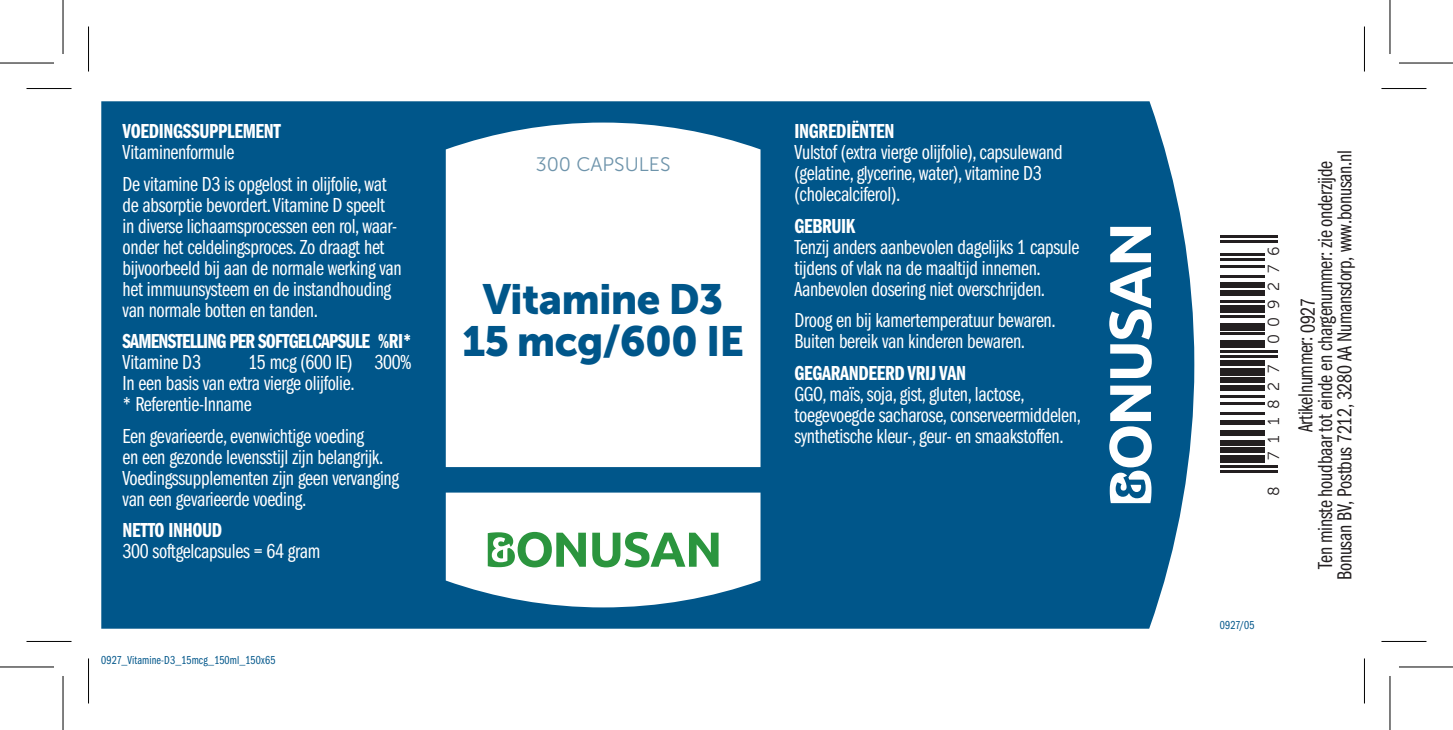
<style>
.page{position:relative;width:1453px;height:730px;background:#fff}
.page>*{position:absolute;margin:0;border:0;box-sizing:border-box;transform-origin:0 0}
.t1{font:42px/42px "Museo Sans 900";letter-spacing:-.02em;color:#00568a;text-align:center}
.t2{font:21px/21px "Franklin Gothic Book Cmpr";letter-spacing:-.015em;color:#fff}
.t3{font:21px/19.5px "Franklin Gothic Book Cmpr";letter-spacing:-.015em;color:#231f20;text-align:center}
.t4{font:21px "Franklin Gothic Demi Cmpr";letter-spacing:-.015em;color:#fff}
.t5{font:21px "Franklin Gothic Demi Cmpr";letter-spacing:-.04em;color:#fff}
.t6{font:19.5px "Museo Sans 300";color:#6e94ab}
.t7{font:15.9px "Museo Sans 300";letter-spacing:.54em;color:#231f20}
.t8{font:12px "Franklin Gothic Book Cmpr";letter-spacing:.01em;color:#00568a}
.s1{color:#fff}
</style>
<div class="page">
<div style="left:101px;top:101px;width:1093px;height:528px;background:#00568a"></div>
<svg style="left:446px;top:123px;width:314px;height:344px"></svg>
<svg style="left:446px;top:492px;width:314px;height:115px"></svg>
<svg style="left:1109px;top:227px;width:43px;height:151px"></svg>
<svg style="left:1109px;top:386px;width:43px;height:117px"></svg>
<hr style="left:1220px;top:470px;width:57px;height:2px;background:#231f20">
<hr style="left:1220px;top:465px;width:57px;height:2px;background:#231f20">
<div style="left:1220px;top:455px;width:44px;height:8px;background:#231f20"></div>
<div style="left:1220px;top:447px;width:44px;height:6px;background:#231f20"></div>
<div style="left:1220px;top:440px;width:44px;height:5px;background:#231f20"></div>
<div style="left:1220px;top:430px;width:44px;height:5px;background:#231f20"></div>
<div style="left:1220px;top:420px;width:44px;height:5px;background:#231f20"></div>
<hr style="left:1220px;top:413px;width:44px;height:2px;background:#231f20">
<hr style="left:1220px;top:403px;width:44px;height:2px;background:#231f20">
<hr style="left:1220px;top:395px;width:44px;height:2px;background:#231f20">
<div style="left:1220px;top:385px;width:44px;height:5px;background:#231f20"></div>
<div style="left:1220px;top:378px;width:44px;height:5px;background:#231f20"></div>
<div style="left:1220px;top:368px;width:44px;height:7px;background:#231f20"></div>
<div style="left:1220px;top:360px;width:44px;height:5px;background:#231f20"></div>
<hr style="left:1220px;top:355px;width:57px;height:3px;background:#231f20">
<hr style="left:1220px;top:350px;width:57px;height:3px;background:#231f20">
<div style="left:1220px;top:340px;width:44px;height:8px;background:#231f20"></div>
<hr style="left:1220px;top:333px;width:44px;height:2px;background:#231f20">
<div style="left:1220px;top:323px;width:44px;height:7px;background:#231f20"></div>
<hr style="left:1220px;top:315px;width:44px;height:3px;background:#231f20">
<div style="left:1220px;top:305px;width:44px;height:8px;background:#231f20"></div>
<hr style="left:1220px;top:300px;width:44px;height:3px;background:#231f20">
<div style="left:1220px;top:290px;width:44px;height:5px;background:#231f20"></div>
<div style="left:1220px;top:283px;width:44px;height:5px;background:#231f20"></div>
<hr style="left:1220px;top:275px;width:44px;height:3px;background:#231f20">
<hr style="left:1220px;top:265px;width:44px;height:3px;background:#231f20">
<hr style="left:1220px;top:258px;width:44px;height:2px;background:#231f20">
<hr style="left:1220px;top:253px;width:44px;height:2px;background:#231f20">
<hr style="left:1220px;top:240px;width:57px;height:3px;background:#231f20">
<hr style="left:1220px;top:235px;width:57px;height:3px;background:#231f20">
<hr style="left:27px;top:88px;width:45px;height:1px;background:#000">
<hr style="left:1381px;top:88px;width:45px;height:1px;background:#000">
<hr style="left:27px;top:641px;width:45px;height:1px;background:#000">
<hr style="left:1381px;top:641px;width:45px;height:1px;background:#000">
<hr style="left:88px;top:27px;width:1px;height:45px;background:#000">
<hr style="left:88px;top:658px;width:1px;height:45px;background:#000">
<hr style="left:1364px;top:27px;width:1px;height:45px;background:#000">
<hr style="left:1364px;top:658px;width:1px;height:45px;background:#000">
<svg style="left:0;top:667px;width:54px;height:1px"></svg>
<svg style="left:1399px;top:667px;width:54px;height:1px"></svg>
<hr style="left:0;top:62px;width:54px;height:2px;background:#000">
<hr style="left:1399px;top:62px;width:54px;height:2px;background:#000">
<hr style="left:0;top:666px;width:54px;height:1px;background:#000">
<hr style="left:1399px;top:666px;width:54px;height:1px;background:#000">
<hr style="left:62px;top:0;width:2px;height:54px;background:#000">
<hr style="left:62px;top:676px;width:2px;height:54px;background:#000">
<hr style="left:1389px;top:0;width:1px;height:54px;background:#000">
<hr style="left:1389px;top:676px;width:1px;height:54px;background:#000">
<p class="t4" style="left:123px;top:120px;width:160px">VOEDINGSSUPPLEMENT</p>
<p class="t2" style="left:123px;top:137px;width:266px;line-height:31.5px">Vitaminenformule<br>De vitamine D3 is opgelost in olijfolie, wat</p>
<p class="t2" style="left:123px;top:195px;width:281px">de absorptie bevordert. Vitamine D speelt in diverse lichaamsprocessen een rol, waar&shy;onder het celdelingsproces. Zo draagt het bijvoorbeeld bij aan de normale werking van het immuunsysteem en de instandhouding van normale botten en tanden.</p>
<p class="t5" style="left:123px;top:330px;width:291px">SAMENSTELLING PER SOFTGELCAPSULE %RI*</p>
<p class="t2" style="left:123px;top:352px;width:80px">Vitamine D3</p>
<p class="t2" style="left:123px;top:352px;width:291px;text-indent:126px">15 mcg (600 IE) 300%<br>In een basis van extra vierge olijfolie.<br>* Referentie-Inname</p>
<p class="t2" style="left:123px;top:426px;width:278px">Een gevarieerde, evenwichtige voeding<br>en een gezonde levensstijl zijn belangrijk.<br>Voedingssupplementen zijn geen vervanging van een gevarieerde voeding.</p>
<p class="t4" style="left:123px;top:519px;width:101px">NETTO INHOUD</p>
<p class="t2" style="left:123px;top:541px;width:199px">300 softgelcapsules = 64 gram</p>
<p class="t8" style="left:101px;top:653px;width:176px">0927_Vitamine-D3_15mcg_150ml_150x65</p>
<p class="t6" style="left:536px;top:154px;width:136px">300 CAPSULES</p>
<h1 class="t1" style="left:462px;top:278px;width:284px">Vitamine D3<br>15 mcg/600 IE</h1>
<p class="t4" style="left:794px;top:120px;width:101px">INGREDIËNTEN</p>
<p class="t2" style="left:794px;top:142px;width:270px">Vulstof (extra vierge olijfolie), capsulewand (gelatine, glycerine, water), vitamine D3 (cholecalciferol).</p>
<p class="t4" style="left:794px;top:214px;width:63px">GEBRUIK</p>
<p class="t2" style="left:794px;top:237px;width:286px">Tenzij anders aanbevolen dagelijks 1 capsule tijdens of vlak na de maaltijd innemen.<br>Aanbevolen dosering niet overschrijden.</p>
<p class="t2" style="left:794px;top:310px;width:263px">Droog en bij kamertemperatuur bewaren.<br>Buiten bereik van kinderen bewaren.</p>
<p class="t4" style="left:794px;top:361px;width:173px">GEGARANDEERD VRIJ VAN</p>
<p class="t2" style="left:794px;top:384px;width:288px">GGO, maïs, soja, gist, gluten, lactose, toegevoegde sacharose, conserveermiddelen, synthetische kleur-, geur- en smaakstoffen.</p>
<p class="t7" style="left:1265px;top:344px;width:99px;rotate:-90deg">009276</p>
<p class="t7" style="left:1265px;top:460px;width:97px;rotate:-90deg">711827</p>
<p class="t7" style="left:1265px;top:496px;width:11px;rotate:-90deg">8</p>
<p class="t8" style="left:1220px;top:618px;width:36px">0927/05</p>
<p class="t3" style="left:1296px;top:580px;width:431px;rotate:-90deg">Artikelnummer: <span class="s1">000<br></span>Ten minste houdbaar tot einde en chargenummer: zie onderzijde<br>Bonusan BV, Postbus 7212, 3280 AA Numansdorp, www.bonusan.nl</p>
<p class="t3" style="left:1298px;top:333px;width:36px;rotate:-90deg">0927</p>
</div>
